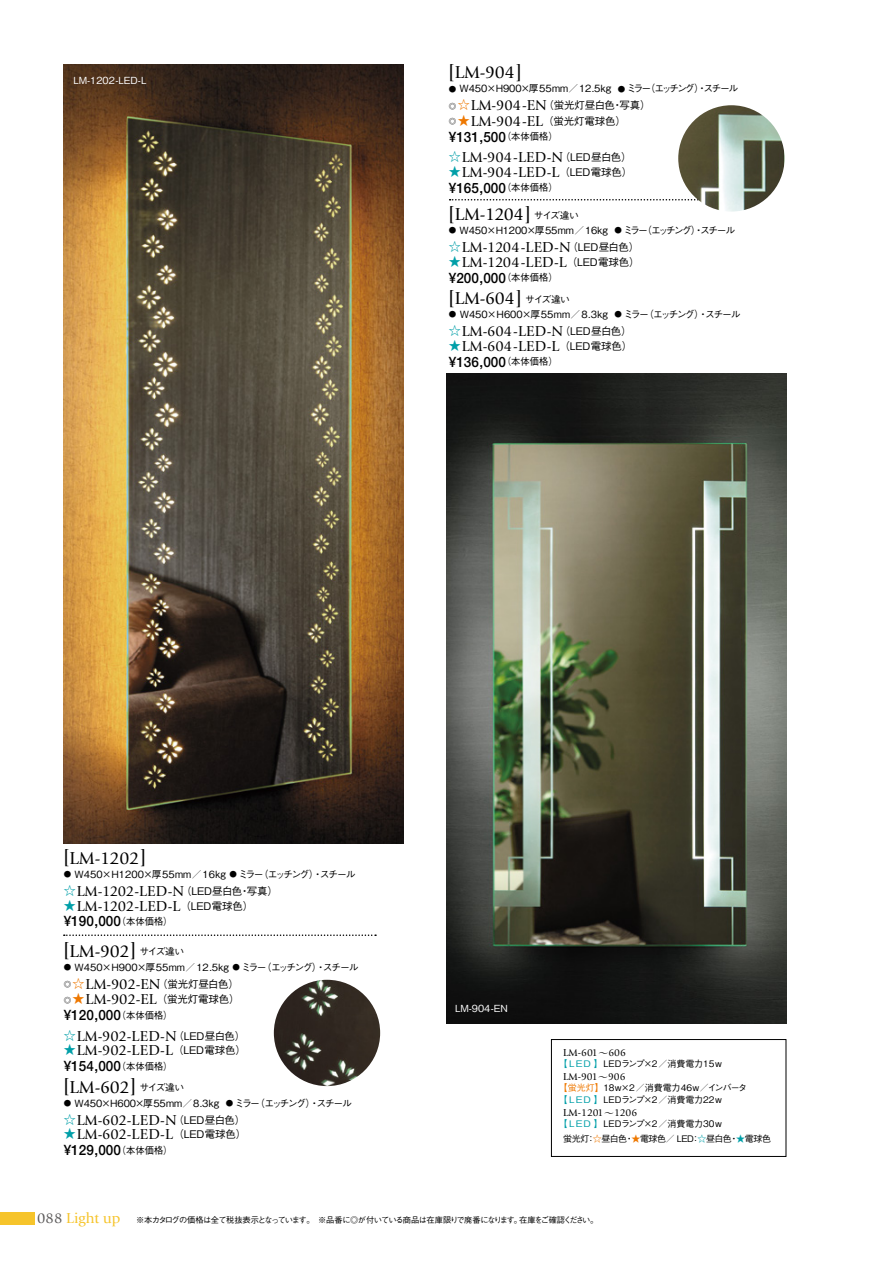
<style>
.page{position:relative;width:893px;height:1263px;background:#fff}
.page>*{position:absolute;margin:0;border:0;box-sizing:border-box;transform-origin:0 0}
.t1{font:18px "Giovanni";letter-spacing:-.015em;color:#000}
.t2{font:15px/15.5px "Giovanni";letter-spacing:-.005em;color:#000}
.t3{font:500 14.25px "Helvetica Neue";color:#000;scale:.95 1}
.t4{font:10.5px "Giovanni";color:#000}
.t5{font:500 10.5px "Gothic BBB Pr 6 N";letter-spacing:-.02em;color:#000}
.t6{font:500 9.9px "Gothic BBB Pr 6 N";letter-spacing:-.01em;color:#000}
.t7{font:500 9.75px "Gothic BBB Pr 6 N";color:#fff}
.t8{font:500 9px/12px "Gothic BBB Pr 6 N";color:#000}
.t9{font:500 9px/15px "Gothic BBB Pr 6 N";letter-spacing:-.04em;color:#000}
.t10{font:500 8.25px "Gothic BBB Pr 6 N";letter-spacing:-.105em;color:#000;scale:.95 1}
.s1{font-size:7.5px}
.s2{font-size:12px;color:#ee7800}
.s3{font-family:"Giovanni";font-weight:400;font-size:15px}
.s4{font-family:"Gothic BBB Pr 6 N";font-weight:500;font-size:7.5px}
.s5{font-family:"Gothic BBB Pr 6 N";font-weight:500;font-size:12px;color:#ee7800}
.s6{font-family:"Gothic BBB Pr 6 N";font-weight:500;font-size:10.5px}
.s7{font-family:"Gothic BBB Pr 6 N";font-size:9.75px}
.s8{font-family:"Gothic BBB Pr 6 N";font-weight:500;font-size:12px;color:#009fa8}
.s9{font-family:"Gothic BBB Pr 6 N";font-weight:500;font-size:9.75px}
.s10{font-family:"Ryumin Pr 6 N"}
.s11{color:#009fa8}
.s12{color:#ee7800}
.s13{font-family:"Giovanni";font-weight:400;font-size:15px;color:#595757}
.s14{font-family:"Giovanni";font-weight:400;font-size:15px;color:#f6c42b}
</style>
<div class="page">
<img style="left:64px;top:65px;width:339px;height:779px">
<img style="left:274px;top:980px;width:106px;height:106px;border-radius:53px">
<div style="left:551px;top:1039px;width:235px;height:118px;border:1px solid #000"></div>
<img style="left:446px;top:373px;width:340px;height:651px">
<div style="left:0;top:1212px;width:34px;height:13px;background:#f6c42b"></div>
<svg style="left:64px;top:934px;width:312px;height:2px"></svg>
<svg style="left:450px;top:199px;width:246px;height:1px"></svg>
<img style="left:678px;top:105px;width:106px;height:107px;border-radius:53px">
<p class="t7" style="left:73px;top:73px;width:75px">LM-1202-LED-L</p>
<p class="t1" style="left:449px;top:62px;width:75px">[LM-904]</p>
<p class="t6" style="left:449px;top:81px;width:291px"><span class="s1">●</span> W450×H900×厚55mm／12.5kg <span class="s1">●</span> ミラー（エッチング）・スチール</p>
<p class="t5" style="left:449px;top:97px;width:203px"><span class="s1">◎</span> <span class="s2">☆</span><span class="s3">LM-904-EN</span>（蛍光灯昼白色・写真）</p>
<p class="t2" style="left:449px;top:113px;width:179px"><span class="s4">◎</span> <span class="s5">★</span>LM-904-EL<span class="s6">（蛍光灯電球色）</span></p>
<p class="t3" style="left:449px;top:128px;width:116px">¥131,500<span class="s7">（本体価格）</span></p>
<p class="t2" style="left:449px;top:150px;width:184px"><span class="s8">☆</span>LM-904-LED-N<span class="s6">（LED昼白色）</span></p>
<p class="t2" style="left:449px;top:164px;width:185px"><span class="s8">★</span>LM-904-LED-L<span class="s6">（LED電球色）</span></p>
<p class="t3" style="left:449px;top:179px;width:116px">¥165,000<span class="s7">（本体価格）</span></p>
<p class="t1" style="left:449px;top:204px;width:132px">[LM-1204] <span class="s9">サイズ違い</span></p>
<p class="t6" style="left:449px;top:222px;width:288px"><span class="s1">●</span> W450×H1200×厚55mm／16kg <span class="s1">●</span> ミラー（エッチング）・スチール</p>
<p class="t2" style="left:449px;top:240px;width:192px"><span class="s8">☆</span>LM-1204-LED-N<span class="s6">（LED昼白色）</span></p>
<p class="t2" style="left:449px;top:254px;width:192px"><span class="s8">★</span>LM-1204-LED-L<span class="s6">（LED電球色）</span></p>
<p class="t3" style="left:449px;top:269px;width:116px">¥200,000<span class="s7">（本体価格）</span></p>
<p class="t1" style="left:449px;top:288px;width:123px">[LM-604] <span class="s9">サイズ違い</span></p>
<p class="t6" style="left:449px;top:306px;width:293px"><span class="s1">●</span> W450×H600×厚55mm／8.3kg <span class="s1">●</span> ミラー（エッチング）・スチール</p>
<p class="t2" style="left:449px;top:324px;width:184px"><span class="s8">☆</span>LM-604-LED-N<span class="s6">（LED昼白色）</span></p>
<p class="t2" style="left:449px;top:338px;width:185px"><span class="s8">★</span>LM-604-LED-L<span class="s6">（LED電球色）</span></p>
<p class="t3" style="left:449px;top:353px;width:116px">¥136,000<span class="s7">（本体価格）</span></p>
<p class="t1" style="left:63px;top:848px;width:84px">[LM-1202]</p>
<p class="t6" style="left:64px;top:866px;width:293px"><span class="s1">●</span> W450×H1200×厚55mm／16kg <span class="s1">●</span> ミラー（エッチング）・スチール</p>
<p class="t2" style="left:64px;top:883px;width:216px"><span class="s8">☆</span>LM-1202-LED-N<span class="s6">（LED昼白色・写真）</span></p>
<p class="t2" style="left:64px;top:898px;width:191px"><span class="s8">★</span>LM-1202-LED-L<span class="s6">（LED電球色）</span></p>
<p class="t3" style="left:64px;top:913px;width:116px">¥190,000<span class="s7">（本体価格）</span></p>
<p class="t1" style="left:63px;top:941px;width:122px">[LM-902] <span class="s9">サイズ違い</span></p>
<p class="t6" style="left:64px;top:959px;width:296px"><span class="s1">●</span> W450×H900×厚55mm／12.5kg <span class="s1">●</span> ミラー（エッチング）・スチール</p>
<p class="t2" style="left:64px;top:976px;width:177px"><span class="s4">◎</span> <span class="s5">☆</span>LM-902-EN<span class="s6">（蛍光灯昼白色）</span><span class="s4">◎</span> <span class="s5">★</span>LM-902-EL<span class="s6">（蛍光灯電球色）</span></p>
<p class="t3" style="left:64px;top:1006px;width:116px">¥120,000<span class="s7">（本体価格）</span></p>
<p class="t2" style="left:64px;top:1028px;width:183px"><span class="s8">☆</span>LM-902-LED-N<span class="s6">（LED昼白色）</span></p>
<p class="t2" style="left:64px;top:1043px;width:184px"><span class="s8">★</span>LM-902-LED-L<span class="s6">（LED電球色）</span></p>
<p class="t3" style="left:64px;top:1057px;width:116px">¥154,000<span class="s7">（本体価格）</span></p>
<p class="t1" style="left:63px;top:1077px;width:122px">[LM-602] <span class="s9">サイズ違い</span></p>
<p class="t6" style="left:64px;top:1095px;width:290px"><span class="s1">●</span> W450×H600×厚55mm／8.3kg <span class="s1">●</span> ミラー（エッチング）・スチール</p>
<p class="t2" style="left:64px;top:1112px;width:183px"><span class="s8">☆</span>LM-602-LED-N<span class="s6">（LED昼白色）</span></p>
<p class="t2" style="left:64px;top:1127px;width:184px"><span class="s8">★</span>LM-602-LED-L<span class="s6">（LED電球色）</span></p>
<p class="t3" style="left:64px;top:1141px;width:116px">¥129,000<span class="s7">（本体価格）</span></p>
<p class="t7" style="left:455px;top:1000px;width:55px">LM-904-EN</p>
<p class="t4" style="left:563px;top:1047px;width:64px">LM-601<span class="s10">〜</span>606</p>
<p class="t8" style="left:559px;top:1057px;width:165px"><span class="s11">【 LED 】</span>LEDランプ×2／消費電力15w</p>
<p class="t4" style="left:563px;top:1071px;width:64px">LM-901<span class="s10">〜</span>906</p>
<p class="t8" style="left:559px;top:1081px;width:190px"><span class="s12">【蛍光灯】</span>18w×2／消費電力46w／インバータ<span class="s11">【 LED 】</span>LEDランプ×2／消費電力22w</p>
<p class="t4" style="left:563px;top:1107px;width:76px">LM-1201<span class="s10">〜</span>1206</p>
<p class="t9" style="left:563px;top:1116px;width:209px;text-indent:-4px"><span class="s11">【 LED 】</span>LEDランプ×2／消費電力30w<br>蛍光灯：<span class="s12">☆</span>昼白色・<span class="s12">★</span>電球色／ LED：<span class="s11">☆</span>昼白色・<span class="s11">★</span>電球色</p>
<p class="t10" style="left:37px;top:1214px;width:592px"><span class="s13">088</span> <span class="s14">Light up</span>　　※本カタログの価格は全て税抜表示となっています。 ※品番に◎が付いている商品は在庫限りで廃番になります。在庫をご確認ください。</p>
</div>
